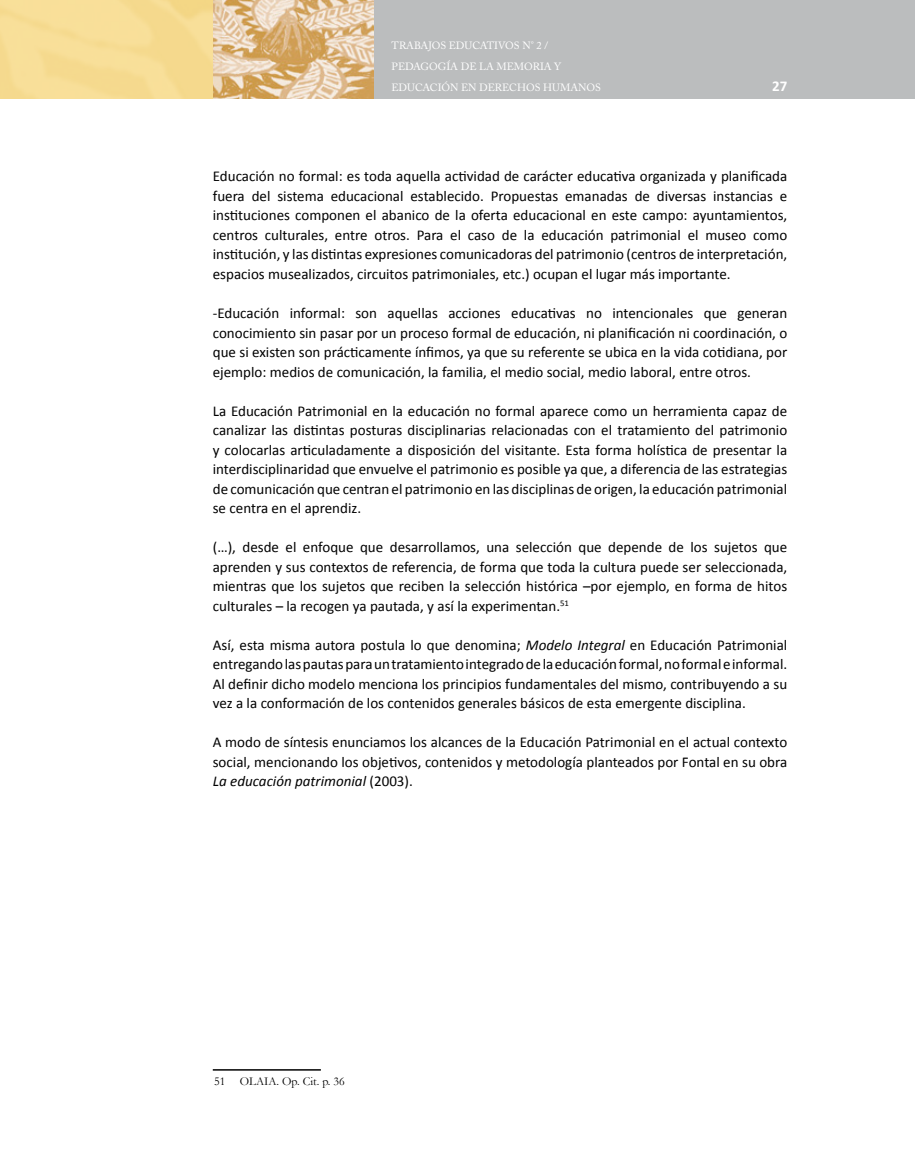
<style>
.page{position:relative;width:915px;height:1170px;background:#fff}
.page>*{position:absolute;margin:0;border:0;box-sizing:border-box;transform-origin:0 0}
.t1{font:15px/19.5px "Calibri";color:#000;text-align:justify}
.t2{font:700 15px "Calibri";color:#fff}
.t3{font:12px "Garamond";color:#000}
.t4{font:10.5px/21px "Adobe Caslon Pro";color:#fff}
.s1{font-style:italic}
</style>
<div class="page">
<div style="left:372px;top:0;width:542px;height:98px;background:#bbbdbe"></div>
<img style="left:221px;top:0;width:152px;height:98px">
<img style="left:0;top:0;width:221px;height:99px">
<hr style="left:213px;top:1069px;width:108px;height:1px;background:#000">
<p class="t4" style="left:391px;top:34px;width:211px">TRABAJOS EDUCATIVOS N° 2 /<br>PEDAGOGÍA DE LA MEMORIA Y<br>EDUCACIÓN EN DERECHOS HUMANOS</p>
<p class="t2" style="left:771px;top:77px;width:17px">27</p>
<p class="t1" style="left:213px;top:167px;width:576px">Educación no formal: es toda aquella actividad de carácter educativa organizada y planificada fuera del sistema educacional establecido. Propuestas emanadas de diversas instancias e instituciones componen el abanico de la oferta educacional en este campo: ayuntamientos, centros culturales, entre otros. Para el caso de la educación patrimonial el museo como institución, y las distintas expresiones comunicadoras del patrimonio (centros de interpretación, espacios musealizados, circuitos patrimoniales, etc.) ocupan el lugar más importante.</p>
<p class="t1" style="left:213px;top:303px;width:576px">-Educación informal: son aquellas acciones educativas no intencionales que generan conocimiento sin pasar por un proceso formal de educación, ni planificación ni coordinación, o que si existen son prácticamente ínfimos, ya que su referente se ubica en la vida cotidiana, por ejemplo: medios de comunicación, la familia, el medio social, medio laboral, entre otros.</p>
<p class="t1" style="left:213px;top:401px;width:576px">La Educación Patrimonial en la educación no formal aparece como un herramienta capaz de canalizar las distintas posturas disciplinarias relacionadas con el tratamiento del patrimonio y colocarlas articuladamente a disposición del visitante. Esta forma holística de presentar la interdisciplinaridad que envuelve el patrimonio es posible ya que, a diferencia de las estrategias de comunicación que centran el patrimonio en las disciplinas de origen, la educación patrimonial se centra en el aprendiz.</p>
<p class="t1" style="left:213px;top:537px;width:576px">(…), desde el enfoque que desarrollamos, una selección que depende de los sujetos que aprenden y sus contextos de referencia, de forma que toda la cultura puede ser seleccionada, mientras que los sujetos que reciben la selección histórica –por ejemplo, en forma de hitos culturales – la recogen ya pautada, y así la experimentan.<sup>51</sup></p>
<p class="t1" style="left:213px;top:635px;width:575px">Así, esta misma autora postula lo que denomina; <span class="s1">Modelo Integral</span> en Educación Patrimonial entregando las pautas para un tratamiento integrado de la educación formal, no formal e informal.<br>Al definir dicho modelo menciona los principios fundamentales del mismo, contribuyendo a su vez a la conformación de los contenidos generales básicos de esta emergente disciplina.</p>
<p class="t1" style="left:213px;top:732px;width:575px">A modo de síntesis enunciamos los alcances de la Educación Patrimonial en el actual contexto social, mencionando los objetivos, contenidos y metodología planteados por Fontal en su obra <span class="s1">La educación patrimonial</span> (2003).</p>
<p class="t3" style="left:214px;top:1073px;width:132px">51 OLAIA. Op. Cit. p. 36</p>
</div>
